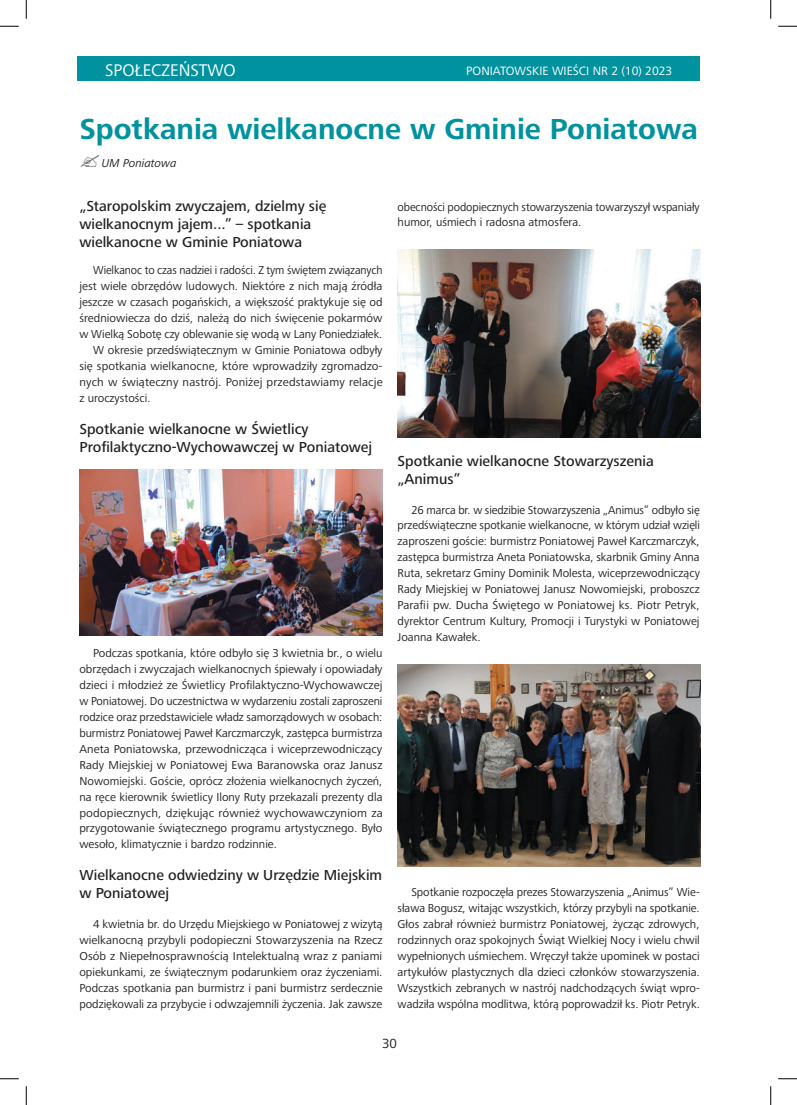
<style>
.page{position:relative;width:797px;height:1105px;background:#fff}
.page>*{position:absolute;margin:0;border:0;box-sizing:border-box;transform-origin:0 0}
.t1{font:700 30px "Frutiger Next";color:#00929e}
.t2{font:17.5px "Frutiger Next";color:#fff}
.t3{font:500 15px/18px "Frutiger Next";color:#231f20}
.t4{font:13.75px "Frutiger Next";color:#231f20}
.t5{font:12.5px "Frutiger Next";color:#fff}
.t6{font:11.88px/16px "Frutiger Next";color:#231f20;text-align:justify}
.t7{font:11.88px "Frutiger Next";color:#231f20;scale:.96 1}
.t8{font:italic 11.88px "Frutiger Next";color:#231f20}
</style>
<div class="page">
<img style="left:79px;top:470px;width:303px;height:165px">
<img style="left:397px;top:249px;width:303px;height:188px">
<img style="left:397px;top:665px;width:303px;height:202px">
<div style="left:78px;top:56px;width:621px;height:25px;background:#00929e"></div>
<svg style="left:0;top:25px;width:19px;height:2px"></svg>
<svg style="left:778px;top:25px;width:19px;height:2px"></svg>
<svg style="left:0;top:1078px;width:19px;height:1px"></svg>
<svg style="left:778px;top:1078px;width:19px;height:1px"></svg>
<svg style="left:25px;top:0;width:2px;height:19px"></svg>
<svg style="left:25px;top:1086px;width:2px;height:19px"></svg>
<svg style="left:770px;top:0;width:1px;height:19px"></svg>
<svg style="left:770px;top:1086px;width:1px;height:19px"></svg>
<h2 class="t2" style="left:105px;top:60px;width:132px">SPOŁECZEŃSTWO</h2>
<p class="t5" style="left:466px;top:63px;width:208px">PONIATOWSKIE WIEŚCI NR 2 (10) 2023</p>
<h1 class="t1" style="left:79px;top:112px;width:620px">Spotkania wielkanocne w Gminie Poniatowa</h1>
<p class="t8" style="left:102px;top:157px;width:76px">UM Poniatowa</p>
<p class="t3" style="left:79px;top:197px;width:248px">„Staropolskim zwyczajem, dzielmy się wielkanocnym jajem...” – spotkania wielkanocne w Gminie Poniatowa</p>
<p class="t7" style="left:93px;top:264px;width:303px">Wielkanoc to czas nadziei i radości. Z tym świętem związanych</p>
<p class="t6" style="left:79px;top:278px;width:304px">jest wiele obrzędów ludowych. Niektóre z nich mają źródła</p>
<p class="t6" style="left:79px;top:294px;width:304px">jeszcze w czasach pogańskich, a większość praktykuje się od</p>
<p class="t6" style="left:79px;top:310px;width:304px">średniowiecza do dziś, należą do nich święcenie pokarmów</p>
<p class="t6" style="left:79px;top:326px;width:304px">w Wielką Sobotę czy oblewanie się wodą w Lany Poniedziałek.</p>
<p class="t6" style="left:93px;top:342px;width:291px">W okresie przedświątecznym w Gminie Poniatowa odbyły</p>
<p class="t6" style="left:79px;top:358px;width:304px">się spotkania wielkanocne, które wprowadziły zgromadzo-</p>
<p class="t6" style="left:79px;top:374px;width:305px">nych w świąteczny nastrój. Poniżej przedstawiamy relacje</p>
<p class="t6" style="left:79px;top:390px;width:73px">z uroczystości.</p>
<p class="t3" style="left:79px;top:420px;width:294px">Spotkanie wielkanocne w Świetlicy<br>Profilaktyczno-Wychowawczej w Poniatowej</p>
<p class="t6" style="left:397px;top:199px;width:303px">obecności podopiecznych stowarzyszenia towarzyszył wspaniały humor, uśmiech i radosna atmosfera.</p>
<p class="t3" style="left:397px;top:452px;width:258px">Spotkanie wielkanocne Stowarzyszenia „Animus”</p>
<p class="t6" style="left:397px;top:502px;width:304px;text-indent:14px">26 marca br. w siedzibie Stowarzyszenia „Animus” odbyło się przedświąteczne spotkanie wielkanocne, w którym udział wzięli zaproszeni goście: burmistrz Poniatowej Paweł Karczmarczyk, zastępca burmistrza Aneta Poniatowska, skarbnik Gminy Anna Ruta, sekretarz Gminy Dominik Molesta, wiceprzewodniczący Rady Miejskiej w Poniatowej Janusz Nowomiejski, proboszcz Parafii pw. Ducha Świętego w Poniatowej ks. Piotr Petryk, dyrektor Centrum Kultury, Promocji i Turystyki w Poniatowej Joanna Kawałek.</p>
<p class="t6" style="left:79px;top:645px;width:305px;text-indent:14px">Podczas spotkania, które odbyło się 3 kwietnia br., o wielu obrzędach i zwyczajach wielkanocnych śpiewały i opowiadały dzieci i młodzież ze Świetlicy Profilaktyczno-Wychowawczej w Poniatowej. Do uczestnictwa w wydarzeniu zostali zaproszeni rodzice oraz przedstawiciele władz samorządowych w osobach: burmistrz Poniatowej Paweł Karczmarczyk, zastępca burmistrza Aneta Poniatowska, przewodnicząca i wiceprzewodniczący Rady Miejskiej w Poniatowej Ewa Baranowska oraz Janusz Nowomiejski. Goście, oprócz złożenia wielkanocnych życzeń, na ręce kierownik świetlicy Ilony Ruty przekazali prezenty dla podopiecznych, dziękując również wychowawczyniom za przygotowanie świątecznego programu artystycznego. Było wesoło, klimatycznie i bardzo rodzinnie.</p>
<p class="t3" style="left:79px;top:866px;width:304px">Wielkanocne odwiedziny w Urzędzie Miejskim w Poniatowej</p>
<p class="t6" style="left:79px;top:916px;width:305px;text-indent:14px">4 kwietnia br. do Urzędu Miejskiego w Poniatowej z wizytą wielkanocną przybyli podopieczni Stowarzyszenia na Rzecz Osób z Niepełnosprawnością Intelektualną wraz z paniami opiekunkami, ze świątecznym podarunkiem oraz życzeniami.<br>Podczas spotkania pan burmistrz i pani burmistrz serdecznie podziękowali za przybycie i odwzajemnili życzenia. Jak zawsze</p>
<p class="t6" style="left:397px;top:884px;width:304px;text-indent:14px">Spotkanie rozpoczęła prezes Stowarzyszenia „Animus” Wie&shy;sława Bogusz, witając wszystkich, którzy przybyli na spotkanie.<br>Głos zabrał również burmistrz Poniatowej, życząc zdrowych, rodzinnych oraz spokojnych Świąt Wielkiej Nocy i wielu chwil wypełnionych uśmiechem. Wręczył także upominek w postaci artykułów plastycznych dla dzieci członków stowarzyszenia.<br>Wszystkich zebranych w nastrój nadchodzących świąt wpro&shy;wadziła wspólna modlitwa, którą poprowadził ks. Piotr Petryk.</p>
<p class="t4" style="left:382px;top:1036px;width:16px">30</p>
</div>
